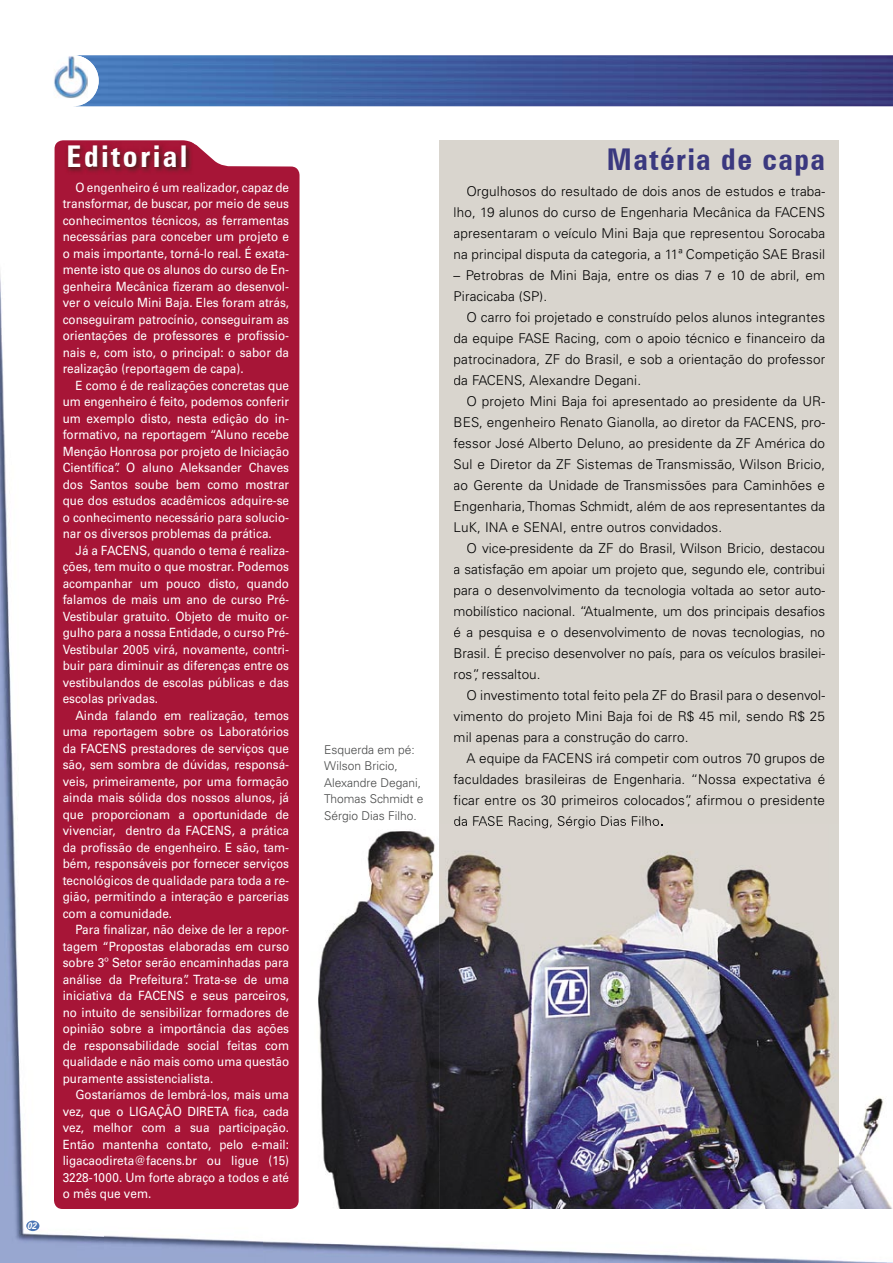
<style>
.page{position:relative;width:893px;height:1263px;background:#fff}
.page>*{position:absolute;margin:0;border:0;box-sizing:border-box;transform-origin:0 0}
.t1{font:700 condensed 30px "Zurich BT";letter-spacing:.05em;color:#3a387f}
.t2{font:700 condensed 30px "Zurich BT";letter-spacing:.09em;color:#fff}
.t3{font:300 13.5px/21px "Univers";letter-spacing:.01em;color:#000;text-align:justify}
.t4{font:12.75px/16.5px "Univers";color:#fff;text-align:justify;scale:.92 1}
.t5{font:300 12.15px/16.5px "Univers";color:#474848}
.t6{font:italic 700 9.45px "Univers";color:#fff;scale:.89 1}
</style>
<div class="page">
<img style="left:79px;top:55px;width:814px;height:51px">
<div style="left:48px;top:55px;width:51px;height:51px;background:#fff;border-radius:50%"></div>
<img style="left:54px;top:55px;width:34px;height:43px">
<img style="left:0;top:272px;width:105px;height:991px">
<img style="left:263px;top:1241px;width:52px;height:22px">
<img style="left:315px;top:1243px;width:578px;height:20px">
<img style="left:105px;top:1235px;width:158px;height:28px">
<div style="left:439px;top:140px;width:400px;height:1069px;background:#d9d5ce"></div>
<div style="left:54px;top:140px;width:246px;height:1069px;background:#a71537"></div>
<img style="left:65px;top:142px;width:129px;height:33px">
<div style="left:26px;top:1220px;width:13px;height:11px;background:#4b75b5;border-radius:50%"></div>
<img style="left:839px;top:1097px;width:54px;height:112px">
<img style="left:318px;top:831px;width:121px;height:378px">
<img style="left:439px;top:824px;width:400px;height:385px">
<img style="left:454px;top:823px;width:205px;height:5px">
<p class="t6" style="left:27px;top:1220px;width:12px">02</p>
<h1 class="t2" style="left:66px;top:138px;width:122px">Editorial</h1>
<p class="t4" style="left:63px;top:179px;width:248px;text-indent:13px">O engenheiro é um realizador, capaz de transformar, de buscar, por meio de seus conhecimentos técnicos, as ferramentas necessárias para conceber um projeto e o mais importante, torná-lo real. É exata&shy;mente isto que os alunos do curso de En&shy;genheira Mecânica fizeram ao desenvol&shy;ver o veículo Mini Baja. Eles foram atrás, conseguiram patrocínio, conseguiram as orientações de professores e profissio&shy;nais e, com isto, o principal: o sabor da realização (reportagem de capa).</p>
<p class="t4" style="left:63px;top:377px;width:248px;text-indent:13px">E como é de realizações concretas que um engenheiro é feito, podemos conferir um exemplo disto, nesta edição do in&shy;formativo, na reportagem “Aluno recebe Menção Honrosa por projeto de Iniciação Científica”. O aluno Aleksander Chaves dos Santos soube bem como mostrar que dos estudos acadêmicos adquire-se o conhecimento necessário para solucio&shy;nar os diversos problemas da prática.</p>
<p class="t4" style="left:63px;top:542px;width:248px;text-indent:13px">Já a FACENS, quando o tema é realiza&shy;ções, tem muito o que mostrar. Podemos acompanhar um pouco disto, quando falamos de mais um ano de curso Pré-Vestibular gratuito. Objeto de muito or&shy;gulho para a nossa Entidade, o curso Pré-Vestibular 2005 virá, novamente, contri&shy;buir para diminuir as diferenças entre os vestibulandos de escolas públicas e das escolas privadas.</p>
<p class="t4" style="left:63px;top:707px;width:248px;text-indent:13px">Ainda falando em realização, temos uma reportagem sobre os Laboratórios da FACENS prestadores de serviços que são, sem sombra de dúvidas, responsá&shy;veis, primeiramente, por uma formação ainda mais sólida dos nossos alunos, já que proporcionam a oportunidade de vivenciar, dentro da FACENS, a prática da profissão de engenheiro. E são, tam&shy;bém, responsáveis por fornecer serviços tecnológicos de qualidade para toda a re&shy;gião, permitindo a interação e parcerias com a comunidade.</p>
<p class="t4" style="left:63px;top:921px;width:248px;text-indent:13px">Para finalizar, não deixe de ler a repor&shy;tagem “Propostas elaboradas em curso sobre 3º Setor serão encaminhadas para análise da Prefeitura”. Trata-se de uma iniciativa da FACENS e seus parceiros, no intuito de sensibilizar formadores de opinião sobre a importância das ações de responsabilidade social feitas com qualidade e não mais como uma questão puramente assistencialista.</p>
<p class="t4" style="left:63px;top:1086px;width:248px;text-indent:13px">Gostaríamos de lembrá-los, mais uma vez, que o LIGAÇÃO DIRETA fica, cada vez, melhor com a sua participação.<br>Então mantenha contato, pelo e-mail: ligacaodireta@facens.br ou ligue (15)<br>3228-1000. Um forte abraço a todos e até o mês que vem.</p>
<p class="t5" style="left:324px;top:741px;width:101px">Esquerda em pé:<br>Wilson Bricio,<br>Alexandre Degani,<br>Thomas Schmidt e<br>Sérgio Dias Filho.</p>
<h1 class="t1" style="left:607px;top:141px;width:220px">Matéria de capa</h1>
<p class="t3" style="left:454px;top:180px;width:373px;text-indent:13px">Orgulhosos do resultado de dois anos de estudos e traba&shy;lho, 19 alunos do curso de Engenharia Mecânica da FACENS apresentaram o veículo Mini Baja que representou Sorocaba na principal disputa da categoria, a 11ª Competição SAE Brasil</p>
<p class="t3" style="left:454px;top:264px;width:373px">– Petrobras de Mini Baja, entre os dias 7 e 10 de abril, em<br>Piracicaba (SP).</p>
<p class="t3" style="left:454px;top:306px;width:373px;text-indent:13px">O carro foi projetado e construído pelos alunos integrantes da equipe FASE Racing, com o apoio técnico e financeiro da patrocinadora, ZF do Brasil, e sob a orientação do professor da FACENS, Alexandre Degani.</p>
<p class="t3" style="left:454px;top:390px;width:373px;text-indent:13px">O projeto Mini Baja foi apresentado ao presidente da UR-BES, engenheiro Renato Gianolla, ao diretor da FACENS, pro&shy;fessor José Alberto Deluno, ao presidente da ZF América do Sul e Diretor da ZF Sistemas de Transmissão, Wilson Bricio, ao Gerente da Unidade de Transmissões para Caminhões e Engenharia, Thomas Schmidt, além de aos representantes da LuK, INA e SENAI, entre outros convidados.</p>
<p class="t3" style="left:454px;top:537px;width:373px;text-indent:13px">O vice-presidente da ZF do Brasil, Wilson Bricio, destacou a satisfação em apoiar um projeto que, segundo ele, contribui para o desenvolvimento da tecnologia voltada ao setor auto&shy;mobilístico nacional. “Atualmente, um dos principais desafios é a pesquisa e o desenvolvimento de novas tecnologias, no Brasil. É preciso desenvolver no país, para os veículos brasilei&shy;ros”, ressaltou.</p>
<p class="t3" style="left:454px;top:684px;width:373px;text-indent:13px">O investimento total feito pela ZF do Brasil para o desenvol&shy;vimento do projeto Mini Baja foi de R$ 45 mil, sendo R$ 25 mil apenas para a construção do carro.</p>
<p class="t3" style="left:454px;top:747px;width:373px;text-indent:13px">A equipe da FACENS irá competir com outros 70 grupos de faculdades brasileiras de Engenharia. “Nossa expectativa é ficar entre os 30 primeiros colocados”, afirmou o presidente da FASE Racing, Sérgio Dias Filho</p>
</div>
